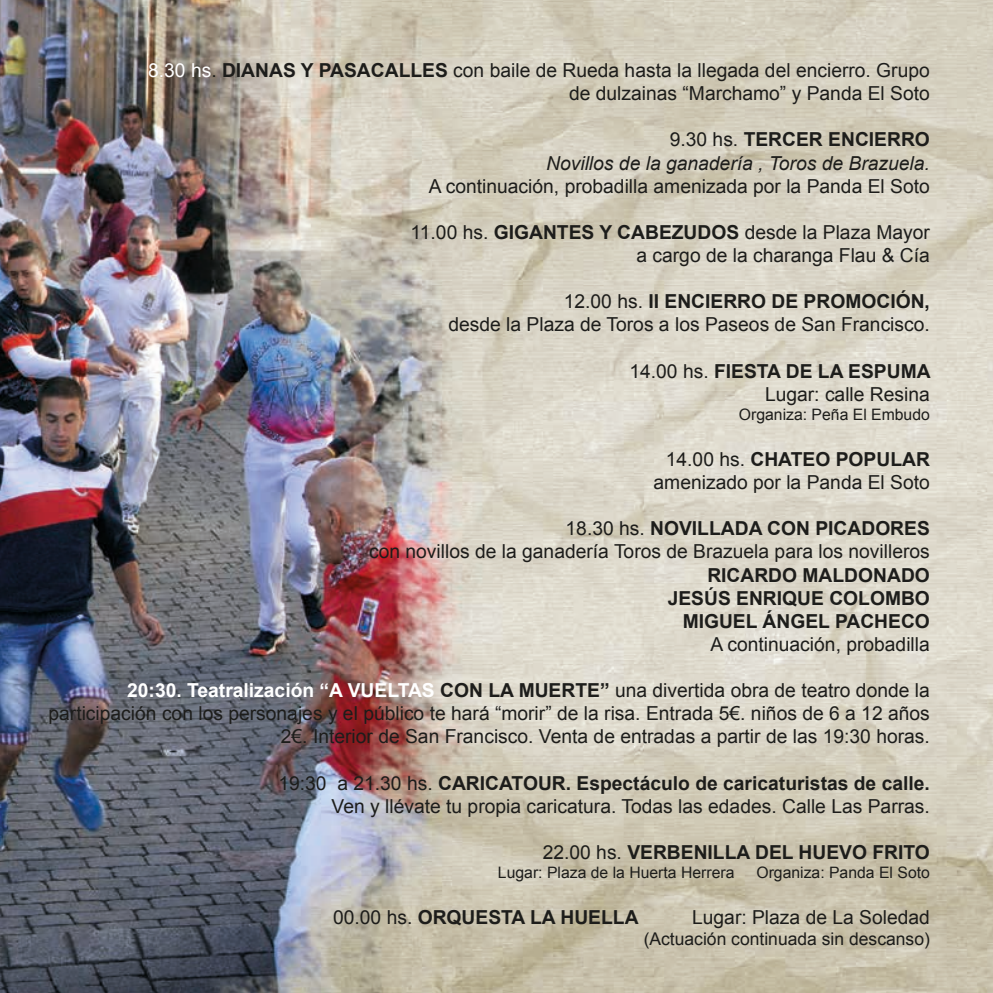
<style>
.page{position:relative;width:993px;height:993px;background:#fff}
.page>*{position:absolute;margin:0;border:0;box-sizing:border-box;transform-origin:0 0}
.t1{font:19.25px/23.1px "Arial";color:#1d1d1b;text-align:right}
.t2{font:700 19.25px/23.1px "Arial";color:#1d1d1b;text-align:right}
.t3{font:italic 19.25px/23.1px "Arial";color:#1d1d1b;text-align:right}
.t4{font:17.5px "Arial";color:#1d1d1b}
.t5{font:15.75px "Arial";color:#1d1d1b}
.s1{color:#fff}
.s2{font-weight:700}
.s3{font-style:normal}
.s4{font-weight:700;font-style:normal}
.s5{font-weight:700;color:#fff}
.s6{font-weight:400}
</style>
<div class="page">
<img style="left:0;top:0;width:992px;height:992px">
<p class="t1" style="left:148px;top:59px;width:783px"><span class="s1">8.30 hs</span>. <span class="s2">DIANAS Y PASACALLES</span> con baile de Rueda hasta la llegada del encierro. Grupo de dulzainas “Marchamo” y Panda El Soto</p>
<p class="t3" style="left:546px;top:128px;width:385px"><span class="s3">9.30 hs.</span> <span class="s4">TERCER ENCIERRO<br></span>Novillos de la ganadería , Toros de Brazuela.</p>
<p class="t1" style="left:428px;top:174px;width:502px">A continuación, probadilla amenizada por la Panda El Soto</p>
<p class="t1" style="left:410px;top:221px;width:520px">11.00 hs. <span class="s2">GIGANTES Y CABEZUDOS</span> desde la Plaza Mayor a cargo de la charanga Flau &amp; Cía</p>
<p class="t1" style="left:448px;top:290px;width:483px">12.00 hs. <span class="s2">II ENCIERRO DE PROMOCIÓN,<br></span>desde la Plaza de Toros a los Paseos de San Francisco.</p>
<p class="t1" style="left:629px;top:359px;width:302px">14.00 hs. <span class="s2">FIESTA DE LA ESPUMA<br></span>Lugar: calle Resina</p>
<p class="t5" style="left:738px;top:403px;width:192px">Organiza: Peña El Embudo</p>
<p class="t1" style="left:653px;top:447px;width:278px">14.00 hs. <span class="s2">CHATEO POPULAR </span>amenizado por la Panda El Soto</p>
<p class="t1" style="left:369px;top:517px;width:562px">18.30 hs. <span class="s2">NOVILLADA CON PICADORES<br></span>con novillos de la ganadería Toros de Brazuela para los novilleros</p>
<p class="t2" style="left:667px;top:563px;width:264px">RICARDO MALDONADO<br>JESÚS ENRIQUE COLOMBO<br>MIGUEL ÁNGEL PACHECO</p>
<p class="t1" style="left:710px;top:632px;width:221px">A continuación, probadilla</p>
<p class="t1" style="left:48px;top:678px;width:882px"><span class="s5">20:30. Teatralización “A VUELTAS</span> <span class="s2">CON LA MUERTE”</span> una divertida obra de teatro donde la participación con los personajes y el público te hará “morir” de la risa. Entrada 5€. niños de 6 a 12 años<br>2€. Interior de San Francisco. Venta de entradas a partir de las 19:30 horas.</p>
<p class="t1" style="left:278px;top:771px;width:652px">19:30 a 21.30 hs. <span class="s2">CARICATOUR. Espectáculo de caricaturistas de calle.<br></span>Ven y llévate tu propia caricatura. Todas las edades. Calle Las Parras.</p>
<p class="t2" style="left:542px;top:841px;width:388px"><span class="s6">22.00 hs.</span> VERBENILLA DEL HUEVO FRITO</p>
<p class="t5" style="left:498px;top:861px;width:238px">Lugar: Plaza de la Huerta Herrera</p>
<p class="t5" style="left:756px;top:861px;width:175px">Organiza: Panda El Soto</p>
<p class="t2" style="left:333px;top:906px;width:307px"><span class="s6">00.00 hs.</span> ORQUESTA LA HUELLA</p>
<p class="t1" style="left:692px;top:905px;width:239px">Lugar: Plaza de La Soledad</p>
<p class="t4" style="left:643px;top:927px;width:287px">(Actuación continuada sin descanso)</p>
</div>
